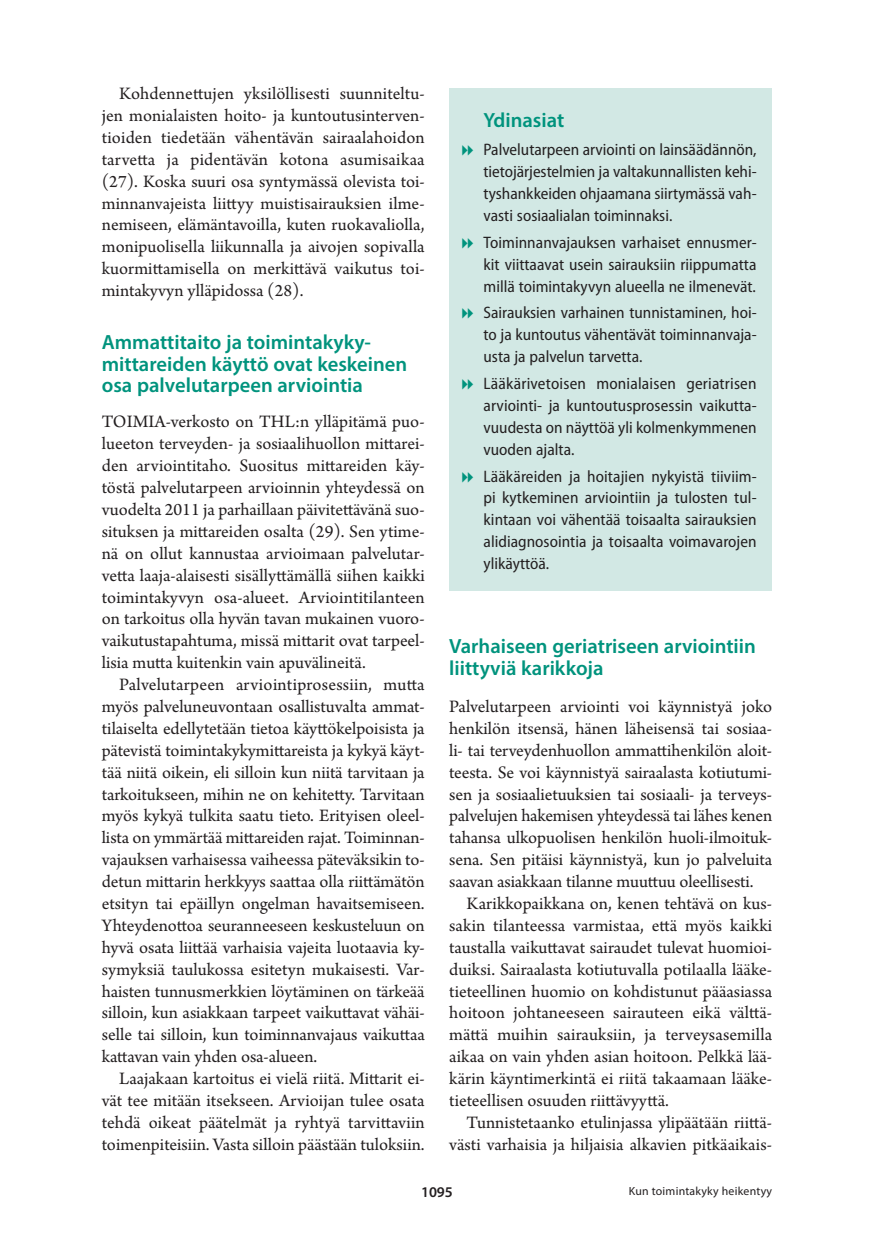
<style>
.page{position:relative;width:874px;height:1241px;background:#fff}
.page>*{position:absolute;margin:0;border:0;box-sizing:border-box;transform-origin:0 0}
.v1_teema{font:600 20.65px/21.9px "Myriad Pro";color:#00937d}
.ydinasiat_otsikko_tu{font:600 20.65px "Myriad Pro";color:#00937d}
.l_ei_sis{font:18.38px/21.9px "Arno Pro";color:#231f20;text-align:justify}
.t1{font:semi-condensed 16.62px/21.9px "Myriad Pro";color:#231f20;text-align:justify}
.t2{font:600 14.88px "Myriad Pro";color:#231f20}
.Ala{font:11.9px "Myriad Pro";letter-spacing:.02em;color:#231f20}
</style>
<div class="page">
<div style="left:448px;top:88px;width:323px;height:503px;background:#d2e8e4"></div>
<p class="l_ei_sis" style="left:102px;top:84px;width:324px;text-indent:17px">Kohdennettujen yksilöllisesti suunniteltu&shy;jen monialaisten hoito- ja kuntoutusinterven&shy;tioiden tiedetään vähentävän sairaalahoidon tarvetta ja pidentävän kotona asumisaikaa (27). Koska suuri osa syntymässä olevista toi&shy;minnanvajeista liittyy muistisairauksien ilme&shy;nemiseen, elämäntavoilla, kuten ruokavaliolla, monipuolisella liikunnalla ja aivojen sopivalla kuormittamisella on merkittävä vaikutus toi&shy;mintakyvyn ylläpidossa (28).</p>
<p class="v1_teema" style="left:102px;top:330px;width:307px">Ammattitaito ja toimintakyky&shy;mittareiden käyttö ovat keskeinen osa palvelutarpeen arviointia</p>
<p class="l_ei_sis" style="left:102px;top:412px;width:324px">TOIMIA-verkosto on THL:n ylläpitämä puo&shy;lueeton terveyden- ja sosiaalihuollon mittarei&shy;den arviointitaho. Suositus mittareiden käy&shy;töstä palvelutarpeen arvioinnin yhteydessä on vuodelta 2011 ja parhaillaan päivitettävänä suo&shy;situksen ja mittareiden osalta (29). Sen ytime&shy;nä on ollut kannustaa arvioimaan palvelutar&shy;vetta laaja-alaisesti sisällyttämällä siihen kaikki toimintakyvyn osa-alueet. Arviointitilanteen on tarkoitus olla hyvän tavan mukainen vuoro&shy;vaikutustapahtuma, missä mittarit ovat tarpeel&shy;lisia mutta kuitenkin vain apuvälineitä.</p>
<p class="l_ei_sis" style="left:102px;top:674px;width:324px;text-indent:17px">Palvelutarpeen arviointiprosessiin, mutta myös palveluneuvontaan osallistuvalta ammat&shy;tilaiselta edellytetään tietoa käyttökelpoisista ja pätevistä toimintakykymittareista ja kykyä käyt&shy;tää niitä oikein, eli silloin kun niitä tarvitaan ja tarkoitukseen, mihin ne on kehitetty. Tarvitaan myös kykyä tulkita saatu tieto. Erityisen oleel&shy;lista on ymmärtää mittareiden rajat. Toiminnan&shy;vajauksen varhaisessa vaiheessa päteväksikin to&shy;detun mittarin herkkyys saattaa olla riittämätön etsityn tai epäillyn ongelman havaitsemiseen.<br>Yhteydenottoa seuranneeseen keskusteluun on hyvä osata liittää varhaisia vajeita luotaavia ky&shy;symyksiä taulukossa esitetyn mukaisesti. Var&shy;haisten tunnusmerkkien löytäminen on tärkeää silloin, kun asiakkaan tarpeet vaikuttavat vähäi&shy;selle tai silloin, kun toiminnanvajaus vaikuttaa kattavan vain yhden osa-alueen.</p>
<p class="l_ei_sis" style="left:102px;top:1068px;width:324px;text-indent:17px">Laajakaan kartoitus ei vielä riitä. Mittarit ei&shy;vät tee mitään itsekseen. Arvioijan tulee osata tehdä oikeat päätelmät ja ryhtyä tarvittaviin toimenpiteisiin. Vasta silloin päästään tuloksiin.</p>
<p class="ydinasiat_otsikko_tu" style="left:483px;top:107px;width:82px">Ydinasiat</p>
<p class="t1" style="left:483px;top:138px;width:274px">Palvelutarpeen arviointi on lainsäädännön, tietojärjestelmien ja valtakunnallisten kehi&shy;tyshankkeiden ohjaamana siirtymässä vah&shy;vasti sosiaalialan toiminnaksi.</p>
<p class="t1" style="left:483px;top:231px;width:274px">Toiminnanvajauksen varhaiset ennusmer&shy;kit viittaavat usein sairauksiin riippumatta millä toimintakyvyn alueella ne ilmenevät.</p>
<p class="t1" style="left:483px;top:301px;width:274px">Sairauksien varhainen tunnistaminen, hoi&shy;to ja kuntoutus vähentävät toiminnanvaja&shy;usta ja palvelun tarvetta.</p>
<p class="t1" style="left:483px;top:372px;width:274px">Lääkärivetoisen monialaisen geriatrisen arviointi- ja kuntoutusprosessin vaikutta&shy;vuudesta on näyttöä yli kolmenkymmenen vuoden ajalta.</p>
<p class="t1" style="left:483px;top:464px;width:274px">Lääkäreiden ja hoitajien nykyistä tiiviim&shy;pi kytkeminen arviointiin ja tulosten tul&shy;kintaan voi vähentää toisaalta sairauksien alidiagnosointia ja toisaalta voimavarojen ylikäyttöä.</p>
<p class="v1_teema" style="left:449px;top:634px;width:308px">Varhaiseen geriatriseen arviointiin liittyviä karikkoja</p>
<p class="l_ei_sis" style="left:449px;top:696px;width:324px">Palvelutarpeen arviointi voi käynnistyä joko henkilön itsensä, hänen läheisensä tai sosiaa&shy;li- tai terveydenhuollon ammattihenkilön aloit&shy;teesta. Se voi käynnistyä sairaalasta kotiutumi&shy;sen ja sosiaalietuuksien tai sosiaali- ja terveys&shy;palvelujen hakemisen yhteydessä tai lähes kenen tahansa ulkopuolisen henkilön huoli-ilmoituk&shy;sena. Sen pitäisi käynnistyä, kun jo palveluita saavan asiakkaan tilanne muuttuu oleellisesti.</p>
<p class="l_ei_sis" style="left:449px;top:893px;width:324px;text-indent:17px">Karikkopaikkana on, kenen tehtävä on kus&shy;sakin tilanteessa varmistaa, että myös kaikki taustalla vaikuttavat sairaudet tulevat huomioi&shy;duiksi. Sairaalasta kotiutuvalla potilaalla lääke&shy;tieteellinen huomio on kohdistunut pääasiassa hoitoon johtaneeseen sairauteen eikä välttä&shy;mättä muihin sairauksiin, ja terveysasemilla aikaa on vain yhden asian hoitoon. Pelkkä lää&shy;kärin käyntimerkintä ei riitä takaamaan lääke&shy;tieteellisen osuuden riittävyyttä.</p>
<p class="l_ei_sis" style="left:449px;top:1112px;width:324px;text-align:right">Tunnistetaanko etulinjassa ylipäätään riittä&shy;västi varhaisia ja hiljaisia alkavien pitkäaikais-</p>
<p class="t2" style="left:421px;top:1182px;width:33px">1095</p>
<p class="Ala" style="left:628px;top:1183px;width:145px">Kun toimintakyky heikentyy</p>
</div>
